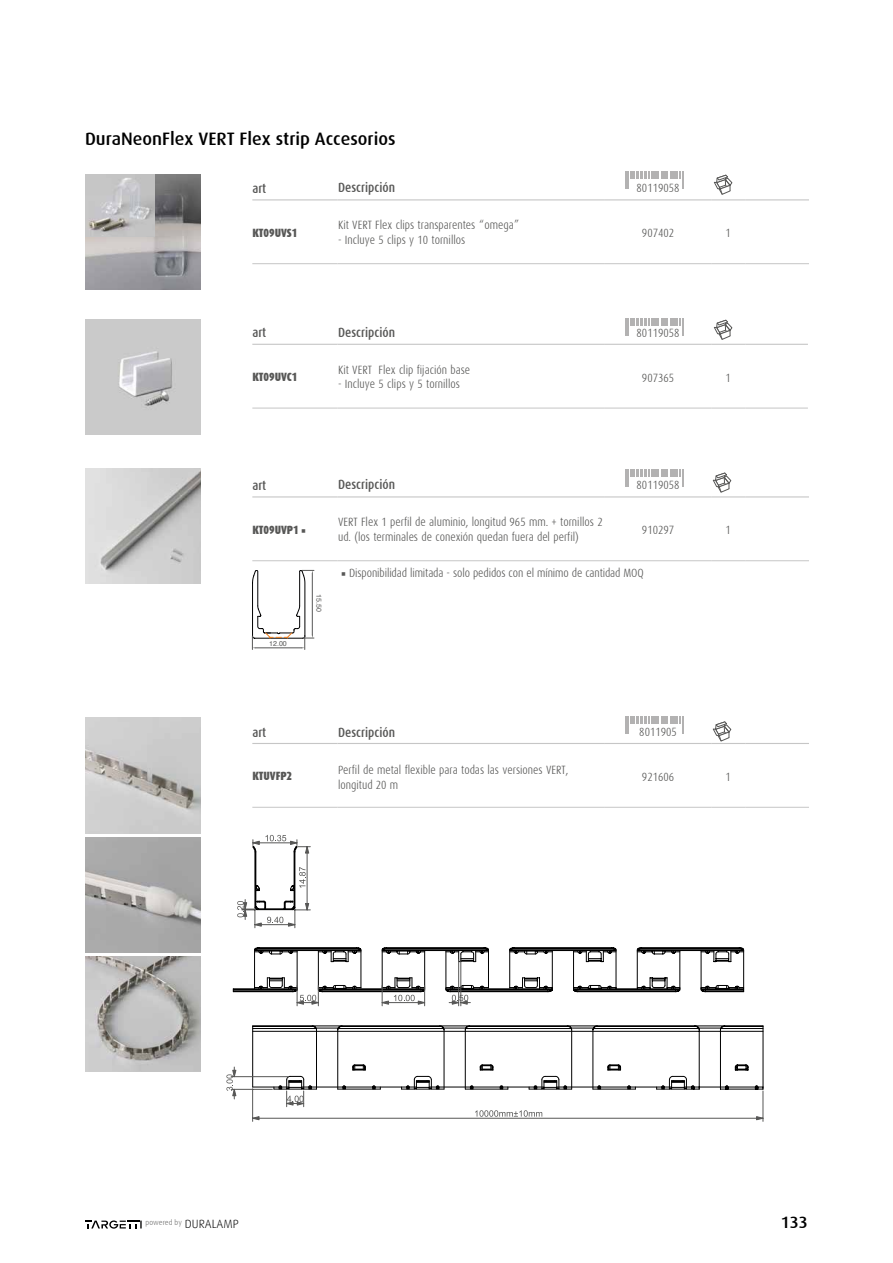
<style>
.page{position:relative;width:893px;height:1263px;background:#fff}
.page>*{position:absolute;margin:0;border:0;box-sizing:border-box;transform-origin:0 0}
.t1{font:500 18px "Dax";color:#000}
.t2{font:500 16.5px "Dax";color:#000}
.t3{font:500 13.5px "Dax Condensed";color:#575756}
.t4{font:300 12px/14.4px "Dax Condensed";color:#575756}
.t5{font:900 12px "Dax Condensed";color:#575756}
.t6{font:300 7.5px "Dax";color:#575756}
.t7{font:7.05px "Helvetica";color:#575756}
.s1{font-family:"Minion Pro";font-weight:400}
.s2{font-size:12px;color:#000}
</style>
<div class="page">
<svg style="left:85px;top:1220px;width:57px;height:8px"></svg>
<img style="left:85px;top:174px;width:116px;height:116px">
<img style="left:85px;top:319px;width:116px;height:115px">
<img style="left:85px;top:468px;width:116px;height:116px">
<img style="left:85px;top:174px;width:69px;height:63px">
<hr style="left:252px;top:263px;width:85px;height:1px;background:#c6c6c6">
<hr style="left:337px;top:263px;width:268px;height:1px;background:#c6c6c6">
<hr style="left:605px;top:263px;width:106px;height:1px;background:#c6c6c6">
<hr style="left:711px;top:263px;width:34px;height:1px;background:#c6c6c6">
<hr style="left:745px;top:263px;width:64px;height:1px;background:#c6c6c6">
<hr style="left:252px;top:199px;width:85px;height:1px;background:#c6c6c6">
<hr style="left:337px;top:199px;width:268px;height:1px;background:#c6c6c6">
<hr style="left:605px;top:199px;width:106px;height:1px;background:#c6c6c6">
<hr style="left:711px;top:199px;width:34px;height:1px;background:#c6c6c6">
<hr style="left:745px;top:199px;width:64px;height:1px;background:#c6c6c6">
<hr style="left:252px;top:408px;width:85px;height:1px;background:#c6c6c6">
<hr style="left:337px;top:408px;width:268px;height:1px;background:#c6c6c6">
<hr style="left:605px;top:408px;width:106px;height:1px;background:#c6c6c6">
<hr style="left:711px;top:408px;width:34px;height:1px;background:#c6c6c6">
<hr style="left:745px;top:408px;width:63px;height:1px;background:#c6c6c6">
<hr style="left:252px;top:344px;width:85px;height:1px;background:#c6c6c6">
<hr style="left:337px;top:344px;width:268px;height:1px;background:#c6c6c6">
<hr style="left:605px;top:344px;width:106px;height:1px;background:#c6c6c6">
<hr style="left:711px;top:344px;width:34px;height:1px;background:#c6c6c6">
<hr style="left:745px;top:344px;width:63px;height:1px;background:#c6c6c6">
<hr style="left:252px;top:560px;width:85px;height:1px;background:#c6c6c6">
<hr style="left:337px;top:560px;width:268px;height:1px;background:#c6c6c6">
<hr style="left:605px;top:560px;width:106px;height:1px;background:#c6c6c6">
<hr style="left:711px;top:560px;width:34px;height:1px;background:#c6c6c6">
<hr style="left:745px;top:560px;width:64px;height:1px;background:#c6c6c6">
<hr style="left:252px;top:496px;width:85px;height:1px;background:#c6c6c6">
<hr style="left:337px;top:496px;width:268px;height:1px;background:#c6c6c6">
<hr style="left:605px;top:496px;width:106px;height:1px;background:#c6c6c6">
<hr style="left:711px;top:496px;width:34px;height:1px;background:#c6c6c6">
<hr style="left:745px;top:496px;width:64px;height:1px;background:#c6c6c6">
<svg style="left:626px;top:171px;width:58px;height:18px"></svg>
<svg style="left:626px;top:318px;width:58px;height:18px"></svg>
<svg style="left:626px;top:469px;width:58px;height:18px"></svg>
<hr style="left:252px;top:807px;width:85px;height:1px;background:#c6c6c6">
<hr style="left:337px;top:807px;width:268px;height:1px;background:#c6c6c6">
<hr style="left:605px;top:807px;width:106px;height:1px;background:#c6c6c6">
<hr style="left:711px;top:807px;width:34px;height:1px;background:#c6c6c6">
<hr style="left:745px;top:807px;width:64px;height:1px;background:#c6c6c6">
<hr style="left:252px;top:743px;width:85px;height:1px;background:#c6c6c6">
<hr style="left:337px;top:743px;width:268px;height:1px;background:#c6c6c6">
<hr style="left:605px;top:743px;width:106px;height:1px;background:#c6c6c6">
<hr style="left:711px;top:743px;width:34px;height:1px;background:#c6c6c6">
<hr style="left:745px;top:743px;width:64px;height:1px;background:#c6c6c6">
<svg style="left:626px;top:716px;width:58px;height:18px"></svg>
<svg style="left:252px;top:570px;width:62px;height:79px"></svg>
<img style="left:85px;top:718px;width:116px;height:115px">
<img style="left:85px;top:837px;width:116px;height:115px">
<img style="left:85px;top:956px;width:116px;height:116px">
<svg style="left:233px;top:947px;width:511px;height:59px"></svg>
<svg style="left:252px;top:1026px;width:512px;height:94px"></svg>
<hr style="left:231px;top:1076px;width:57px;height:1px;background:#575756">
<hr style="left:231px;top:1089px;width:41px;height:1px;background:#575756">
<svg style="left:226px;top:1067px;width:10px;height:32px"></svg>
<hr style="left:252px;top:1089px;width:1px;height:32px;background:#575756">
<hr style="left:763px;top:1091px;width:1px;height:30px;background:#575756">
<hr style="left:253px;top:1118px;width:510px;height:1px;background:#575756">
<svg style="left:237px;top:835px;width:73px;height:93px"></svg>
<svg style="left:714px;top:175px;width:18px;height:20px"></svg>
<svg style="left:714px;top:320px;width:18px;height:20px"></svg>
<svg style="left:713px;top:473px;width:18px;height:20px"></svg>
<svg style="left:713px;top:721px;width:18px;height:20px"></svg>
<h1 class="t1" style="left:85px;top:129px;width:312px">DuraNeonFlex VERT Flex strip Accesorios</h1>
<p class="t3" style="left:338px;top:180px;width:58px">Descripción</p>
<p class="t4" style="left:338px;top:218px;width:183px">Kit VERT Flex clips transparentes “omega”</p>
<p class="t4" style="left:338px;top:232px;width:129px">- Incluye 5 clips y 10 tornillos</p>
<p class="t3" style="left:252px;top:181px;width:15px">art</p>
<p class="t4" style="left:637px;top:181px;width:44px">80119058</p>
<p class="t5" style="left:252px;top:226px;width:46px">KT09UVS1</p>
<p class="t4" style="left:642px;top:226px;width:34px">907402</p>
<p class="t4" style="left:725px;top:226px;width:7px">1</p>
<p class="t3" style="left:338px;top:324px;width:58px">Descripción</p>
<p class="t4" style="left:338px;top:362px;width:134px">Kit VERT Flex clip fijación base</p>
<p class="t4" style="left:338px;top:377px;width:123px">- Incluye 5 clips y 5 tornillos</p>
<p class="t3" style="left:252px;top:325px;width:15px">art</p>
<p class="t4" style="left:637px;top:325px;width:44px">80119058</p>
<p class="t5" style="left:252px;top:370px;width:47px">KT09UVC1</p>
<p class="t4" style="left:642px;top:370px;width:34px">907365</p>
<p class="t4" style="left:725px;top:370px;width:7px">1</p>
<p class="t3" style="left:338px;top:477px;width:58px">Descripción</p>
<p class="t4" style="left:338px;top:515px;width:266px">VERT Flex 1 perfil de aluminio, longitud 965 mm. + tornillos 2 ud. (los terminales de conexión quedan fuera del perfil)</p>
<p class="t3" style="left:252px;top:478px;width:15px">art</p>
<p class="t4" style="left:637px;top:478px;width:44px">80119058</p>
<p class="t5" style="left:252px;top:523px;width:55px">KT09UVP1 <span class="s1">■</span></p>
<p class="t4" style="left:642px;top:523px;width:34px">910297</p>
<p class="t4" style="left:725px;top:523px;width:7px">1</p>
<p class="t7" style="left:269px;top:638px;width:19px">12.00</p>
<p class="t7" style="left:324px;top:594px;width:19px;rotate:90deg">15.50</p>
<p class="t4" style="left:341px;top:565px;width:304px"><span class="s1">■</span> Disponibilidad limitada - solo pedidos con el mínimo de cantidad MOQ</p>
<p class="t3" style="left:338px;top:725px;width:58px">Descripción</p>
<p class="t4" style="left:338px;top:763px;width:232px">Perfil de metal flexible para todas las versiones VERT, longitud 20 m</p>
<p class="t3" style="left:252px;top:724px;width:15px">art</p>
<p class="t4" style="left:639px;top:724px;width:39px">8011905</p>
<p class="t5" style="left:252px;top:769px;width:41px">KTUVFP2</p>
<p class="t4" style="left:642px;top:770px;width:34px">921606</p>
<p class="t4" style="left:725px;top:770px;width:7px">1</p>
<p class="t6" style="left:146px;top:1218px;width:95px">powered by <span class="s2">DURALAMP</span></p>
<h2 class="t2" style="left:781px;top:1213px;width:29px">133</h2>
</div>
